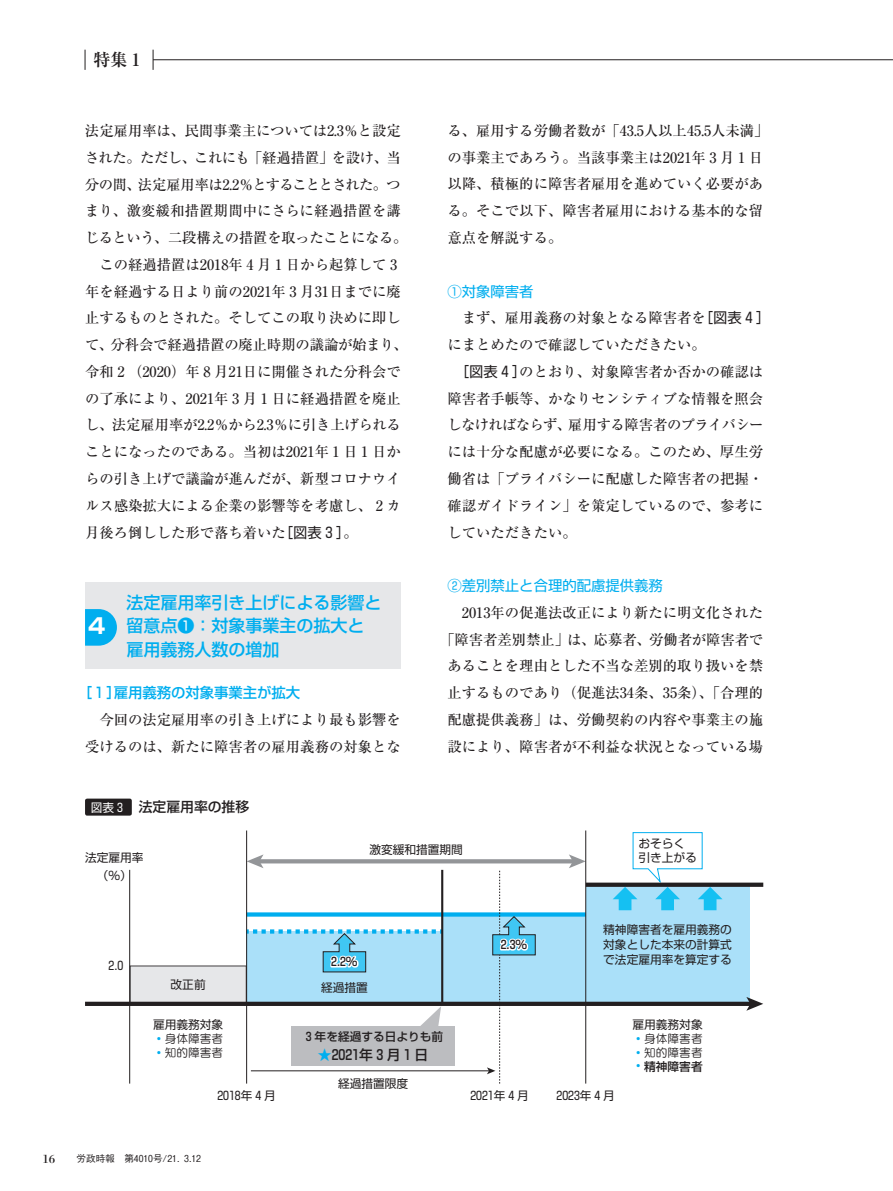
<style>
.page{position:relative;width:893px;height:1191px;background:#fff}
.page>*{position:absolute;margin:0;border:0;box-sizing:border-box;transform-origin:0 0}
.t1{font:700 21.3px "Shin Go Pr 6 N";color:#fff}
.t2{font:500 16.95px/23.4px "Shin Go Pr 6 N";color:#00aeef}
.t3{font:700 16.95px "Ryumin Pr 6 N";color:#231f20}
.t4{font:500 14.4px/26.7px "Ryumin Pr 6 N";color:#231f20}
.t5{font:500 14.4px "Ryumin Pr 6 N";letter-spacing:-.05em;color:#231f20}
.t6{font:14.4px "Shin Go Pr 6 N";color:#00aeef}
.t7{font:500 14.4px "Shin Go Pr 6 N";color:#00aeef}
.t8{font:500 13.8px "Shin Go Pr 6 N";color:#231f20}
.t9{font:12.75px "Bodoni Std";color:#231f20}
.t10{font:11.7px/14.9px "Shin Go Pr 6 N";color:#231f20;text-align:center}
.t11{font:500 11.7px "Shin Go Pr 6 N";color:#231f20}
.t12{font:11.7px "Seurat Pro M";color:#231f20}
.t13{font:500 9.6px "Gothic BBB Pro";color:#231f20}
.s1{font-family:"Shin Go Pr 6 N";font-weight:400}
.s2{color:#fff}
.s3{font-weight:400;font-size:11.7px;color:#fff}
.s4{color:#00aeef}
.s5{font-family:"Seurat Pro M";font-weight:400;color:#00aeef}
</style>
<div class="page">
<svg style="left:85px;top:50px;width:1px;height:20px"></svg>
<svg style="left:153px;top:50px;width:1px;height:20px"></svg>
<hr style="left:153px;top:59px;width:740px;height:1px;background:#231f20">
<div style="left:85px;top:583px;width:316px;height:86px;background:#e6e7e9"></div>
<svg style="left:85px;top:609px;width:32px;height:36px"></svg>
<div style="left:85px;top:798px;width:47px;height:17px;background:#231f20;border-radius:2px"></div>
<div style="left:291px;top:1026px;width:164px;height:39px;background:#bcbdc0"></div>
<div style="left:586px;top:884px;width:163px;height:119px;background:#aae0f9"></div>
<div style="left:442px;top:914px;width:144px;height:89px;background:#aae0f9"></div>
<svg style="left:264px;top:859px;width:305px;height:4px"></svg>
<svg style="left:247px;top:854px;width:17px;height:14px"></svg>
<svg style="left:569px;top:854px;width:16px;height:14px"></svg>
<hr style="left:129px;top:870px;width:1px;height:213px;background:#231f20">
<div style="left:586px;top:882px;width:177px;height:5px;background:#231f20"></div>
<div style="left:619px;top:897px;width:12px;height:13px;background:#15c0f2"></div>
<div style="left:661px;top:897px;width:13px;height:13px;background:#15c0f2"></div>
<div style="left:704px;top:897px;width:12px;height:13px;background:#15c0f2"></div>
<svg style="left:613px;top:832px;width:109px;height:67px"></svg>
<svg style="left:247px;top:912px;width:338px;height:4px"></svg>
<hr style="left:246px;top:830px;width:1px;height:253px;background:#231f20">
<hr style="left:441px;top:870px;width:2px;height:133px;background:#231f20">
<hr style="left:585px;top:830px;width:1px;height:253px;background:#231f20">
<div style="left:85px;top:1001px;width:666px;height:5px;background:#231f20"></div>
<svg style="left:746px;top:997px;width:17px;height:13px"></svg>
<hr style="left:251px;top:1070px;width:238px;height:1px;background:#231f20">
<svg style="left:130px;top:929px;width:312px;height:100px"></svg>
<svg style="left:487px;top:870px;width:49px;height:213px"></svg>
<p class="t3" style="left:94px;top:46px;width:48px">特集 1</p>
<p class="t4" style="left:85px;top:117px;width:325px">法定雇用率は、民間事業主については2.3％と設定された。ただし、これにも「経過措置」を設け、当分の間、法定雇用率は2.2％とすることとされた。つまり、激変緩和措置期間中にさらに経過措置を講じるという、二段構えの措置を取ったことになる。　この経過措置は2018年 4 月 1 日から起算して 3年を経過する日より前の2021年 3 月31日までに廃止するものとされた。そしてこの取り決めに即して、分科会で経過措置の廃止時期の議論が始まり、令和 2 （2020）年 8 月21日に開催された分科会での了承により、2021年 3 月 1 日に経過措置を廃止し、法定雇用率が2.2％から2.3％に引き上げられることになったのである。当初は2021年 1 日 1 日からの引き上げで議論が進んだが、新型コロナウイルス感染拡大による企業の影響等を考慮し、 2 カ月後ろ倒しした形で落ち着いた<span class="s1">［図表 3 ］</span>。</p>
<h1 class="t1" style="left:88px;top:609px;width:19px">4</h1>
<p class="t2" style="left:126px;top:590px;width:257px">法定雇用率引き上げによる影響と留意点<span class="s2">●</span>❶：対象事業主の拡大と雇用義務人数の増加</p>
<p class="t7" style="left:78px;top:681px;width:224px">［ 1 ］雇用義務の対象事業主が拡大</p>
<p class="t4" style="left:85px;top:705px;width:317px">　今回の法定雇用率の引き上げにより最も影響を受けるのは、新たに障害者の雇用義務の対象とな</p>
<p class="t4" style="left:448px;top:117px;width:323px">る、雇用する労働者数が「43.5人以上45.5人未満」の事業主であろう。当該事業主は2021年 3 月 1 日以降、積極的に障害者雇用を進めていく必要がある。そこで以下、障害者雇用における基本的な留意点を解説する。</p>
<p class="t6" style="left:448px;top:279px;width:88px">①対象障害者</p>
<p class="t4" style="left:448px;top:304px;width:324px">　まず、雇用義務の対象となる障害者を<span class="s1">［図表 4 ］</span></p>
<p class="t4" style="left:448px;top:331px;width:260px">にまとめたので確認していただきたい。</p>
<p class="t4" style="left:455px;top:357px;width:310px"><span class="s1">［図表 4 ］</span>のとおり、対象障害者か否かの確認は</p>
<p class="t4" style="left:448px;top:384px;width:317px">障害者手帳等、かなりセンシティブな情報を照会</p>
<p class="t5" style="left:448px;top:414px;width:317px">しなければならず、雇用する障害者のプライバシー</p>
<p class="t4" style="left:448px;top:438px;width:317px">には十分な配慮が必要になる。このため、厚生労</p>
<p class="t4" style="left:448px;top:464px;width:317px">働省は「プライバシーに配慮した障害者の把握・</p>
<p class="t4" style="left:448px;top:491px;width:317px">確認ガイドライン」を策定しているので、参考に</p>
<p class="t4" style="left:448px;top:518px;width:131px">していただきたい。</p>
<p class="t6" style="left:448px;top:574px;width:217px">②差別禁止と合理的配慮提供義務</p>
<p class="t4" style="left:440px;top:598px;width:324px;text-align:center">　2013年の促進法改正により新たに明文化された「障害者差別禁止」は、応募者、労働者が障害者であることを理由とした不当な差別的取り扱いを禁止するものであり（促進法34条、35条）、「合理的配慮提供義務」は、労働契約の内容や事業主の施設により、障害者が不利益な状況となっている場</p>
<p class="t8" style="left:91px;top:795px;width:160px"><span class="s3">図表 3</span> 法定雇用率の推移</p>
<p class="t10" style="left:85px;top:847px;width:60px;line-height:18px">法定雇用率（％）</p>
<p class="t10" style="left:109px;top:957px;width:16px">2.0</p>
<p class="t10" style="left:369px;top:841px;width:95px">激変緩和措置期間</p>
<p class="t11" style="left:331px;top:952px;width:28px">2.2％</p>
<p class="t11" style="left:501px;top:935px;width:28px">2.3％</p>
<p class="t10" style="left:638px;top:836px;width:60px;line-height:13.8px;text-align:left">おそらく引き上がる</p>
<p class="t10" style="left:603px;top:921px;width:130px;text-align:justify">精神障害者を雇用義務の対象とした本来の計算式で法定雇用率を算定する</p>
<p class="t10" style="left:171px;top:976px;width:37px">改正前</p>
<p class="t10" style="left:153px;top:1016px;width:72px">雇用義務対象</p>
<p class="t12" style="left:153px;top:1030px;width:72px"><span class="s4">•</span>身体障害者</p>
<p class="t12" style="left:153px;top:1044px;width:72px"><span class="s4">•</span>知的障害者</p>
<p class="t10" style="left:217px;top:1087px;width:60px">2018年 4 月</p>
<p class="t10" style="left:470px;top:1087px;width:60px">2021年 4 月</p>
<p class="t10" style="left:556px;top:1087px;width:60px">2023年 4 月</p>
<p class="t10" style="left:321px;top:979px;width:48px">経過措置</p>
<p class="t11" style="left:306px;top:1026px;width:139px">3 年を経過する日よりも前</p>
<p class="t8" style="left:318px;top:1043px;width:112px"><span class="s4">★</span>2021年 3 月 1 日</p>
<p class="t10" style="left:338px;top:1074px;width:72px">経過措置限度</p>
<p class="t10" style="left:632px;top:1016px;width:72px">雇用義務対象</p>
<p class="t12" style="left:632px;top:1030px;width:72px"><span class="s4">•</span>身体障害者</p>
<p class="t12" style="left:632px;top:1044px;width:72px"><span class="s4">•</span>知的障害者</p>
<p class="t11" style="left:632px;top:1056px;width:72px"><span class="s5">•</span>精神障害者</p>
<p class="t9" style="left:43px;top:1150px;width:14px">16</p>
<p class="t13" style="left:77px;top:1150px;width:126px">労政時報　第4010号/21. 3.12</p>
</div>
